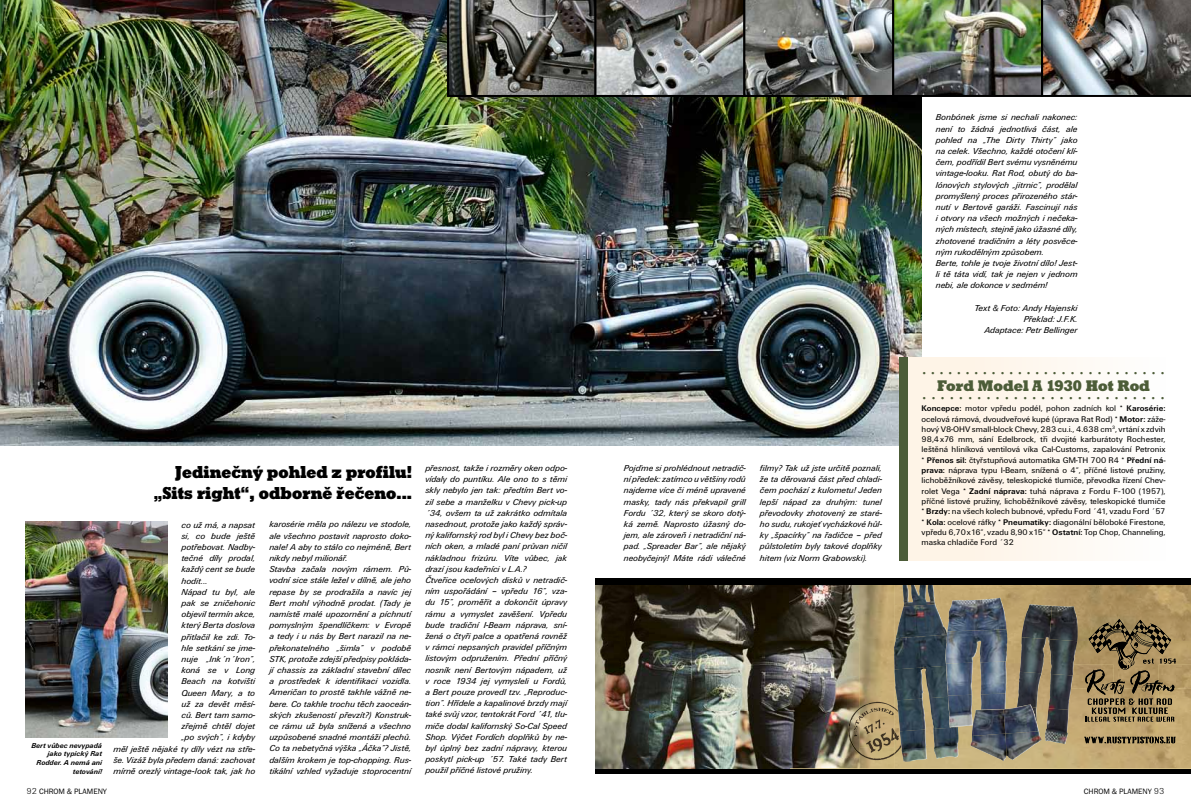
<style>
.page{position:relative;width:1191px;height:808px;background:#fff}
.page>*{position:absolute;margin:0;border:0;box-sizing:border-box;transform-origin:0 0}
.t1{font:700 18px/21px "Roctus TOT";letter-spacing:.005em;color:#000;text-align:right;scale:.9 1}
.t2{font:700 16px "Roctus TOT";color:#4c5c38;scale:.95 1}
.t3{font:italic 9px/11.2px "U001 TOT";color:#000}
.t4{font:8.5px/10.3px "U001 TOT";color:#000;text-align:justify}
.t5{font:8.5px "U001 DOT Ligh";color:#4c5c38}
.t6{font:8px "Franklin Got Itc TOT Boo";letter-spacing:-.005em;color:#000}
.t7{font:italic 700 7.5px/8.7px "U001 TOT";color:#000;text-align:right}
.s1{font-family:"Franklin Got Itc TOT Boo Ita";font-style:normal}
.s2{font-family:"U001 TOT"}
.s3{color:#4c5c38}
.s4{font-weight:700}
.s5{font-family:"U001 DOT Ligh";font-size:9px}
</style>
<div class="page">
<img style="left:0;top:0;width:921px;height:446px">
<img style="left:447px;top:0;width:744px;height:97px">
<div style="left:899px;top:357px;width:266px;height:204px;background:linear-gradient(to right,#f8eddc,#fff)"></div>
<div style="left:899px;top:357px;width:8px;height:204px;background:#4c5c38"></div>
<img style="left:26px;top:522px;width:141px;height:215px">
<div style="left:595px;top:578px;width:596px;height:196px;background:#000"></div>
<img style="left:789px;top:700px;width:402px;height:68px">
<img style="left:1102px;top:585px;width:89px;height:34px">
<img style="left:1039px;top:713px;width:128px;height:35px">
<img style="left:894px;top:748px;width:136px;height:20px">
<img style="left:894px;top:585px;width:8px;height:20px">
<img style="left:1006px;top:681px;width:79px;height:31px">
<img style="left:1039px;top:712px;width:46px;height:1px">
<img style="left:958px;top:727px;width:14px;height:21px">
<img style="left:935px;top:585px;width:167px;height:96px">
<img style="left:595px;top:585px;width:264px;height:127px">
<img style="left:859px;top:585px;width:35px;height:117px">
<img style="left:595px;top:712px;width:194px;height:56px">
<img style="left:848px;top:702px;width:46px;height:58px">
<svg style="left:849px;top:708px;width:51px;height:45px;background:#a38f66"></svg>
<img style="left:902px;top:585px;width:33px;height:19px">
<img style="left:895px;top:604px;width:52px;height:30px">
<img style="left:894px;top:634px;width:52px;height:32px">
<img style="left:894px;top:666px;width:54px;height:34px">
<img style="left:897px;top:697px;width:51px;height:34px">
<img style="left:900px;top:727px;width:58px;height:35px">
<img style="left:1021px;top:604px;width:31px;height:33px">
<img style="left:1049px;top:606px;width:28px;height:33px">
<img style="left:1019px;top:637px;width:30px;height:36px">
<img style="left:1049px;top:639px;width:28px;height:36px">
<img style="left:1017px;top:672px;width:24px;height:36px">
<img style="left:1048px;top:674px;width:25px;height:36px">
<img style="left:1045px;top:708px;width:23px;height:36px">
<img style="left:947px;top:598px;width:59px;height:31px">
<img style="left:945px;top:629px;width:62px;height:35px">
<img style="left:946px;top:661px;width:60px;height:35px">
<img style="left:948px;top:693px;width:58px;height:34px">
<img style="left:972px;top:709px;width:31px;height:24px">
<img style="left:1003px;top:704px;width:36px;height:29px">
<img style="left:970px;top:733px;width:36px;height:28px">
<img style="left:1005px;top:731px;width:36px;height:29px">
<img style="left:1117px;top:736px;width:58px;height:7px">
<svg style="left:1085px;top:619px;width:106px;height:102px;background:#8d7850"></svg>
<p class="t7" style="left:31px;top:741px;width:72px">Bert vůbec nevypadá jako typický Rat<br>Rodder. A nemá ani tetování!</p>
<h1 class="t1" style="left:154px;top:461px;width:288px">Jedinečný pohled z profilu! „Sits right“, odborně řečeno...</h1>
<p class="t3" style="left:425px;top:462px;width:143px">přesnost, takže i rozměry oken odpo&shy;vídaly do puntíku. Ale ono to s těmi skly nebylo jen tak: předtím Bert vo&shy;zil sebe a manželku v Chevy pick-up ´34, ovšem ta už zakrátko odmítala nasednout, protože jako každý správ&shy;ný kalifornský rod byl i Chevy bez boč&shy;ních oken, a mladé paní průvan ničil nákladnou frizúru. Víte vůbec, jak drazí jsou kadeřníci v L.A.?<br>Čtveřice ocelových disků v netradič&shy;ním uspořádání – vpředu 16“, vza&shy;du 15“, proměřit a dokončit úpravy rámu a vymyslet zavěšení. Vpředu bude tradiční I-Beam náprava, sní&shy;žená o čtyři palce a opatřená rovněž v rámci nepsaných pravidel příčným listovým odpružením. Přední příčný nosník není Bertovým nápadem, už v roce 1934 jej vymysleli u Fordů, a Bert pouze provedl tzv. „Reproduc&shy;tion“. Hřídele a kapalinové brzdy mají také svůj vzor, tentokrát Ford ´41, tlu&shy;miče dodal kalifornský So-Cal Speed Shop. Výčet Fordích doplňků by ne&shy;byl úplný bez zadní nápravy, kterou poskytl pick-up ´57. Také tady Bert použil příčné listové pružiny.</p>
<p class="t3" style="left:269px;top:519px;width:143px">karosérie měla po nálezu ve stodole, ale všechno postavit naprosto doko&shy;nale! A aby to stálo co nejméně, Bert nikdy nebyl milionář.<br>Stavba začala novým rámem. Pů&shy;vodní sice stále ležel v dílně, ale jeho repase by se prodražila a navíc jej Bert mohl výhodně prodat. (Tady je namístě malé upozornění a píchnutí pomyslným špendlíčkem: v Evropě a tedy i u nás by Bert narazil na ne&shy;překonatelného „šimla“ v podobě STK, protože zdejší předpisy pokláda&shy;jí chassis za základní stavební dílec a prostředek k identifikaci vozidla.<br>Američan to prostě takhle vážně ne&shy;bere. Co takhle trochu těch zaoceán&shy;ských zkušeností převzít?) Konstruk&shy;ce rámu už byla snížená a všechno uzpůsobené snadné montáži plechů.<br>Co ta nebetyčná výška „Áčka“? Jistě, dalším krokem je top-chopping. Rus&shy;tikální vzhled vyžaduje stoprocentní</p>
<p class="t3" style="left:181px;top:519px;width:75px">co už má, a napsat</p>
<p class="t3" style="left:181px;top:530px;width:75px">si, co bude ještě</p>
<p class="t3" style="left:181px;top:541px;width:75px">potřebovat. Nadby-</p>
<p class="t3" style="left:181px;top:553px;width:75px">tečné díly prodal,</p>
<p class="t3" style="left:181px;top:564px;width:75px">každý cent se bude</p>
<p class="t3" style="left:181px;top:575px;width:28px">hodit...</p>
<p class="t3" style="left:181px;top:586px;width:75px">Nápad tu byl, ale</p>
<p class="t3" style="left:181px;top:597px;width:75px">pak se zničehonic</p>
<p class="t3" style="left:181px;top:609px;width:75px">objevil termín akce,</p>
<p class="t3" style="left:181px;top:620px;width:75px">který Berta doslova</p>
<p class="t3" style="left:181px;top:631px;width:75px">přitlačil ke zdi. To-</p>
<p class="t3" style="left:181px;top:642px;width:75px">hle setkání se jme-</p>
<p class="t3" style="left:181px;top:653px;width:75px">nuje „Ink´n´Iron“,</p>
<p class="t3" style="left:181px;top:665px;width:75px">koná se v Long</p>
<p class="t3" style="left:181px;top:676px;width:75px">Beach na kotvišti</p>
<p class="t3" style="left:181px;top:687px;width:75px">Queen Mary, a to</p>
<p class="t3" style="left:181px;top:698px;width:75px">už za devět měsí-</p>
<p class="t3" style="left:181px;top:709px;width:75px">ců. Bert tam samo-</p>
<p class="t3" style="left:181px;top:721px;width:75px">zřejmě chtěl dojet</p>
<p class="t3" style="left:181px;top:732px;width:75px">„po svých“, i kdyby</p>
<p class="t3" style="left:113px;top:743px;width:143px">měl ještě nějaké ty díly vézt na stře-</p>
<p class="t3" style="left:113px;top:754px;width:143px">še. Vizáž byla předem daná: zachovat</p>
<p class="t3" style="left:113px;top:765px;width:143px">mírně orezlý vintage-look tak, jak ho</p>
<p class="t3" style="left:624px;top:462px;width:124px;text-align:justify">Pojďme si prohlédnout netradič&shy;ní předek: zatímco u většiny rodů najdeme více či méně upravené masky, tady nás překvapil grill Fordu ´32, který se skoro dotý&shy;ká země. Naprosto úžasný do&shy;jem, ale zároveň i netradiční ná&shy;pad. „Spreader Bar“, ale nějaký neobyčejný! Máte rádi válečné</p>
<p class="t3" style="left:760px;top:462px;width:124px;text-align:justify">filmy? Tak už jste určitě poznali, že ta děrovaná část před chladi&shy;čem pochází z kulometu! Jeden lepší nápad za druhým: tunel převodovky zhotovený ze staré&shy;ho sudu, rukojeť vycházkové hůl&shy;ky „špacírky“ na řadičce – před půlstoletím byly takové doplňky hitem (viz Norm Grabowski).</p>
<p class="t3" style="left:935px;top:112px;width:143px">Bonbónek jsme si nechali nakonec: není to žádná jednotlivá část, ale pohled na „The Dirty Thirty“ jako na celek. Všechno, každé otočení klí&shy;čem, podřídil Bert svému vysněnému vintage-looku. Rat Rod, obutý do ba&shy;lónových stylových „jitrnic“, prodělal promyšlený proces přirozeného stár&shy;nutí v Bertově garáži. Fascinují nás i otvory na všech možných i nečeka&shy;ných místech, stejně jako úžasné díly, zhotovené tradičním a léty posvěce&shy;ným rukodělným způsobem.<br>Berte, tohle je tvoje životní dílo! Jest&shy;li tě táta vidí, tak je nejen v jednom nebi, ale dokonce v sedmém!</p>
<p class="t3" style="left:974px;top:302px;width:105px;text-align:right">Text <span class="s1">&amp;</span> Foto: Andy Hajenski<br>Překlad: J.F.K.<br>Adaptace: Petr Bellinger</p>
<p class="t5" style="left:921px;top:368px;width:245px">• • • • • • • • • • • • • • • • <span class="s2">• • • • • • • • • • • •</span></p>
<h2 class="t2" style="left:937px;top:377px;width:225px">Ford Model A 1930 Hot Rod</h2>
<p class="t4" style="left:921px;top:393px;width:245px"><span class="s3">• • • • • • • • • • • • • • • • • • • • • • • • • • • </span><span class="s4">Koncepce:</span> motor vpředu podél, pohon zadních kol * <span class="s4">Karosérie: </span>ocelová rámová, dvoudveřové kupé (úprava Rat Rod) * <span class="s4">Motor:</span> záže&shy;hový V8-OHV small-block Chevy, 283 cu.i., 4.638 cm<sup>3</sup>, vrtání x zdvih 98,4x76 mm, sání Edelbrock, tři dvojité karburátoty Rochester, leštěná hliníková ventilová víka Cal-Customs, zapalování Petronix * <span class="s4">Přenos sil:</span> čtyřstupňová automatika GM-TH 700 R4 * <span class="s4">Přední ná&shy;prava:</span> náprava typu I-Beam, snížená o 4“, příčné listové pružiny, lichoběžníkové závěsy, teleskopické tlumiče, převodka řízení Chev&shy;rolet Vega * <span class="s4">Zadní náprava:</span> tuhá náprava z Fordu F-100 (1957), příčné listové pružiny, lichoběžníkové závěsy, teleskopické tlumiče * <span class="s4">Brzdy:</span> na všech kolech bubnové, vpředu Ford ´41, vzadu Ford ´57 * <span class="s4">Kola:</span> ocelové ráfky * <span class="s4">Pneumatiky:</span> diagonální běloboké Firestone, vpředu 6,70x16“, vzadu 8,90 x15“ * <span class="s4">Ostatní:</span> Top Chop, Channeling, maska chladiče Ford ´32</p>
<p class="t6" style="left:27px;top:786px;width:82px"><span class="s5">92</span> CHROM &amp; PLAMENY</p>
<p class="t6" style="left:1084px;top:786px;width:82px">CHROM &amp; PLAMENY <span class="s5">93</span></p>
</div>
